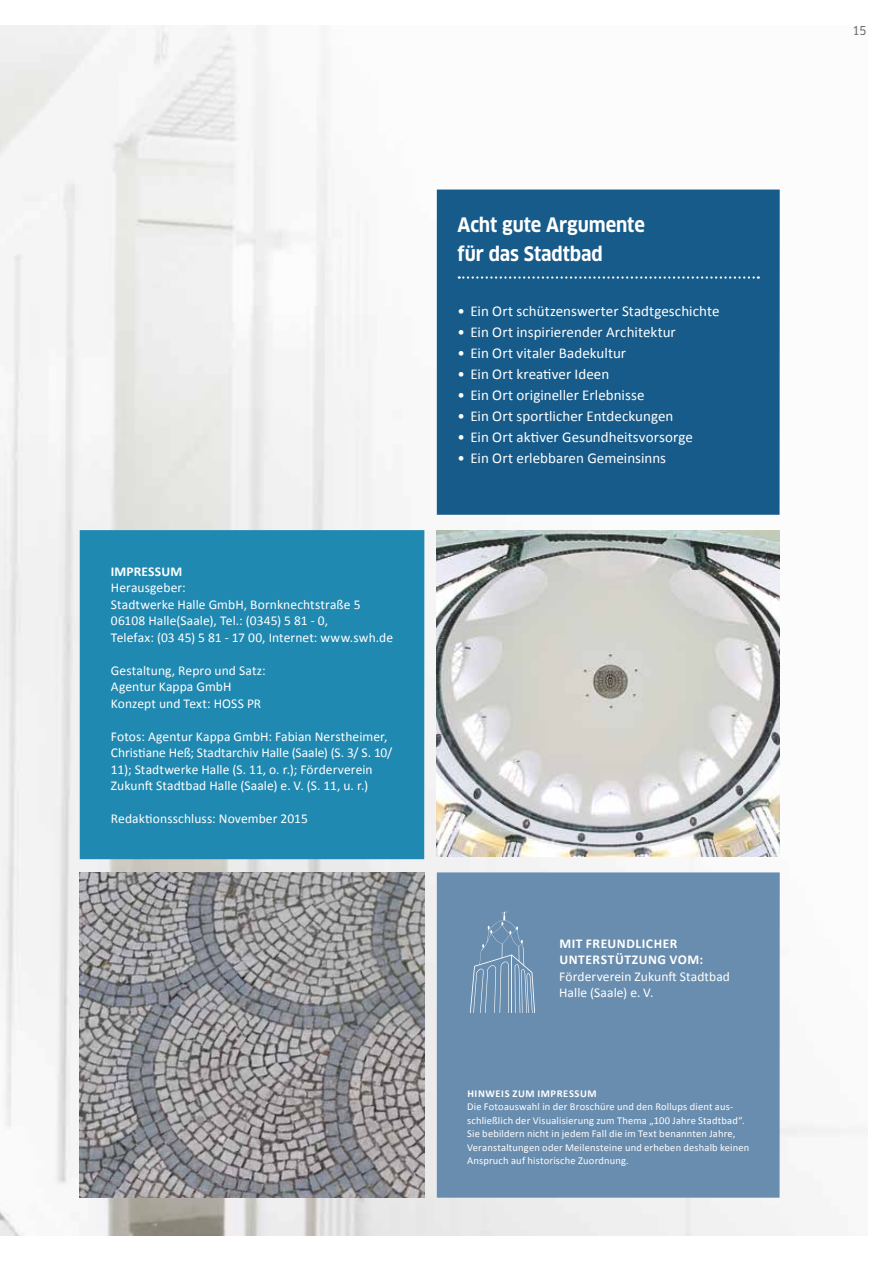
<style>
.page{position:relative;width:893px;height:1263px;background:#fff}
.page>*{position:absolute;margin:0;border:0;box-sizing:border-box;transform-origin:0 0}
.t1{font:700 condensed 19.5px/28.5px "Clan OT";letter-spacing:-.005em;color:#fff}
.t2{font:15px "Calibri";color:#fff}
.t3{font:13.5px/16.5px "Calibri";letter-spacing:.005em;color:#fff}
.t4{font:700 13.5px/16.5px "Calibri";letter-spacing:.04em;color:#fff}
.t5{font:700 13.5px "Calibri";letter-spacing:.01em;color:#fff}
.t6{font:12px "Clan OT Narrow News";color:#6e6e6e}
.t7{font:10.5px/13.5px "Calibri";letter-spacing:.015em;color:#fff}
.t8{font:700 10.5px "Calibri";letter-spacing:.055em;color:#fff}
</style>
<div class="page">
<img style="left:0;top:26px;width:867px;height:1209px">
<div style="left:80px;top:530px;width:344px;height:329px;background:#2089b1"></div>
<div style="left:437px;top:872px;width:343px;height:326px;background:#698daf"></div>
<div style="left:437px;top:190px;width:343px;height:325px;background:#175b8a"></div>
<svg style="left:459px;top:276px;width:300px;height:3px"></svg>
<img style="left:80px;top:872px;width:344px;height:326px">
<img style="left:437px;top:530px;width:343px;height:327px">
<svg style="left:470px;top:910px;width:65px;height:103px"></svg>
<p class="t5" style="left:111px;top:563px;width:73px">IMPRESSUM</p>
<p class="t3" style="left:111px;top:580px;width:284px">Herausgeber:<br>Stadtwerke Halle GmbH, Bornknechtstraße 5<br>06108 Halle(Saale), Tel.: (0345) 5 81 - 0,<br>Telefax: (03 45) 5 81 - 17 00, Internet: www.swh.de</p>
<p class="t3" style="left:111px;top:662px;width:156px">Gestaltung, Repro und Satz:<br>Agentur Kappa GmbH<br>Konzept und Text: HOSS PR</p>
<p class="t3" style="left:111px;top:728px;width:283px">Fotos: Agentur Kappa GmbH: Fabian Nerstheimer, Christiane Heß; Stadtarchiv Halle (Saale) (S. 3/ S. 10/ 11); Stadtwerke Halle (S. 11, o. r.); Förderverein Zukunft Stadtbad Halle (Saale) e. V. (S. 11, u. r.)</p>
<p class="t3" style="left:111px;top:811px;width:199px">Redaktionsschluss: November 2015</p>
<h1 class="t1" style="left:458px;top:211px;width:189px">Acht gute Argumente für das Stadtbad</h1>
<p class="t2" style="left:458px;top:301px;width:263px">• Ein Ort schützenswerter Stadtgeschichte</p>
<p class="t2" style="left:458px;top:322px;width:220px">• Ein Ort inspirierender Architektur</p>
<p class="t2" style="left:458px;top:343px;width:170px">• Ein Ort vitaler Badekultur</p>
<p class="t2" style="left:458px;top:364px;width:153px">• Ein Ort kreativer Ideen</p>
<p class="t2" style="left:458px;top:385px;width:188px">• Ein Ort origineller Erlebnisse</p>
<p class="t2" style="left:458px;top:406px;width:217px">• Ein Ort sportlicher Entdeckungen</p>
<p class="t2" style="left:458px;top:427px;width:237px">• Ein Ort aktiver Gesundheitsvorsorge</p>
<p class="t2" style="left:458px;top:448px;width:210px">• Ein Ort erlebbaren Gemeinsinns</p>
<p class="t4" style="left:559px;top:935px;width:145px">MIT FREUNDLICHER<br>UNTERSTÜTZUNG VOM:</p>
<p class="t3" style="left:559px;top:968px;width:172px">Förderverein Zukunft Stadtbad<br>Halle (Saale) e. V.</p>
<p class="t8" style="left:467px;top:1086px;width:131px">HINWEIS ZUM IMPRESSUM</p>
<p class="t7" style="left:467px;top:1100px;width:284px">Die Fotoauswahl in der Broschüre und den Rollups dient aus&shy;schließlich der Visualisierung zum Thema „100 Jahre Stadtbad“.<br>Sie bebildern nicht in jedem Fall die im Text benannten Jahre, Veranstaltungen oder Meilensteine und erheben deshalb keinen Anspruch auf historische Zuordnung.</p>
<p class="t6" style="left:852px;top:23px;width:15px">15</p>
</div>
